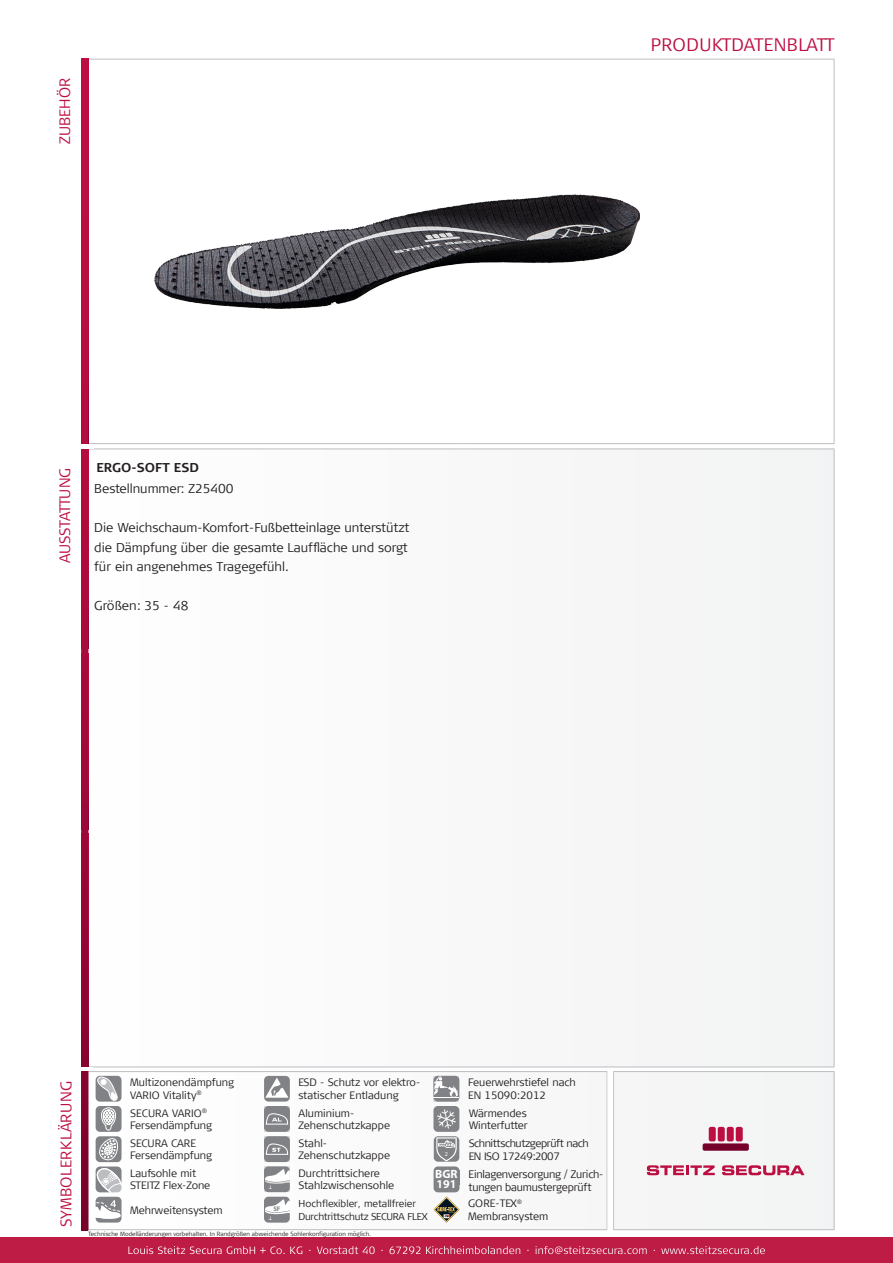
<style>
.page{position:relative;width:893px;height:1263px;background:#fff}
.page>*{position:absolute;margin:0;border:0;box-sizing:border-box;transform-origin:0 0}
.t1{font:300 18px "Signa Column";color:#bc0e41}
.t2{font:300 15.3px "Signa Column";letter-spacing:.02em;color:#bc0e41}
.Absatzformat_1{font:300 15px "Signa Column";letter-spacing:-.02em;color:#bc0e41}
.Absatzformat_1-2{font:300 15px "Signa Column";color:#bc0e41}
.Absatzformat_1-3{font:300 12.75px "Signa Column";color:#231f20}
.Absatzformat_1-4{font:700 12.75px "Signa Column";color:#231f20}
.t3{font:700 12px/10.5px "Myriad Pro";color:#fff}
.t4{font:300 10.8px/13px "Signa Column";letter-spacing:-.02em;color:#231f20}
.t5{font:300 10.65px/12.1px "Signa Column";color:#231f20}
.t6{font:300 10.65px/12.8px "Signa Column";letter-spacing:-.04em;color:#231f20}
.t7{font:300 10.5px "Signa Column";letter-spacing:.02em;color:#fff}
.t8{font:300 9.9px/12.1px "Signa Column";letter-spacing:-.03em;color:#231f20}
.t9{font:700 6.6px "Myriad";color:#808285}
.t10{font:300 6.15px "Signa Column";color:#231f20}
.t11{font:6.15px "Myriad";color:#fff}
.t12{font:300 6px "Signa Column";color:#231f20}
</style>
<div class="page">
<svg style="left:89px;top:449px;width:745px;height:617px"></svg>
<hr style="left:88px;top:59px;width:370px;height:1px;background:#bcbdc0">
<hr style="left:469px;top:59px;width:365px;height:1px;background:#bcbdc0">
<hr style="left:834px;top:59px;width:1px;height:384px;background:#bcbdc0">
<hr style="left:88px;top:443px;width:370px;height:1px;background:#bcbdc0">
<hr style="left:469px;top:443px;width:365px;height:1px;background:#bcbdc0">
<hr style="left:88px;top:448px;width:370px;height:1px;background:#bcbdc0">
<svg style="left:458px;top:443px;width:11px;height:6px"></svg>
<hr style="left:469px;top:448px;width:365px;height:1px;background:#bcbdc0">
<hr style="left:88px;top:1066px;width:370px;height:1px;background:#bcbdc0">
<hr style="left:469px;top:1066px;width:365px;height:1px;background:#bcbdc0">
<svg style="left:834px;top:449px;width:1px;height:29px"></svg>
<hr style="left:834px;top:478px;width:1px;height:588px;background:#bcbdc0">
<img style="left:154px;top:195px;width:486px;height:114px">
<div style="left:0;top:1237px;width:893px;height:26px;background:#be1b45"></div>
<div style="left:85px;top:1072px;width:749px;height:157px;background:#f8f8f9"></div>
<hr style="left:85px;top:1071px;width:522px;height:1px;background:#bcbdc0">
<hr style="left:85px;top:1229px;width:522px;height:1px;background:#bcbdc0">
<hr style="left:613px;top:1071px;width:221px;height:1px;background:#bcbdc0">
<hr style="left:834px;top:1072px;width:1px;height:157px;background:#bcbdc0">
<hr style="left:613px;top:1229px;width:221px;height:1px;background:#bcbdc0">
<hr style="left:613px;top:1071px;width:1px;height:159px;background:#bcbdc0">
<div style="left:96px;top:1106px;width:26px;height:26px;background:#808285;border-radius:4px"></div>
<svg style="left:101px;top:1107px;width:15px;height:23px"></svg>
<div style="left:96px;top:1076px;width:26px;height:25px;background:#808285;border-radius:4px"></div>
<svg style="left:98px;top:1077px;width:20px;height:24px"></svg>
<svg style="left:96px;top:1136px;width:26px;height:26px"></svg>
<svg style="left:96px;top:1137px;width:26px;height:85px"></svg>
<div style="left:264px;top:1106px;width:26px;height:26px;background:#dcdddf"></div>
<div style="left:264px;top:1106px;width:26px;height:26px;background:#808285;border-radius:4px"></div>
<svg style="left:266px;top:1113px;width:22px;height:11px"></svg>
<div style="left:264px;top:1136px;width:26px;height:26px;background:#dcdddf"></div>
<div style="left:264px;top:1136px;width:26px;height:26px;background:#808285;border-radius:4px"></div>
<svg style="left:266px;top:1144px;width:22px;height:10px"></svg>
<svg style="left:433px;top:1099px;width:26px;height:3px"></svg>
<div style="left:433px;top:1076px;width:26px;height:25px;background:#808285;border-radius:4px"></div>
<svg style="left:433px;top:1076px;width:26px;height:22px"></svg>
<div style="left:264px;top:1076px;width:26px;height:25px;background:#808285;border-radius:4px"></div>
<svg style="left:265px;top:1077px;width:23px;height:21px"></svg>
<svg style="left:433px;top:1106px;width:26px;height:116px"></svg>
<svg style="left:264px;top:1166px;width:26px;height:56px"></svg>
<svg style="left:647px;top:1165px;width:68px;height:10px"></svg>
<svg style="left:722px;top:1165px;width:83px;height:10px"></svg>
<div style="left:703px;top:1143px;width:46px;height:8px;background:#75012a;border-radius:2px"></div>
<div style="left:709px;top:1127px;width:7px;height:14px;background:#bc0e41;border-radius:2px"></div>
<div style="left:718px;top:1127px;width:7px;height:14px;background:#bc0e41;border-radius:2px"></div>
<div style="left:727px;top:1127px;width:7px;height:14px;background:#bc0e41;border-radius:2px"></div>
<div style="left:736px;top:1127px;width:7px;height:14px;background:#bc0e41;border-radius:2px"></div>
<svg style="left:607px;top:1071px;width:1px;height:159px"></svg>
<svg style="left:81px;top:59px;width:8px;height:1171px;background:#a3093a"></svg>
<hr style="left:78px;top:1067px;width:15px;height:4px;background:#fff">
<hr style="left:78px;top:444px;width:15px;height:4px;background:#fff">
<p class="Absatzformat_1-2" style="left:57px;top:144px;width:68px;rotate:-90deg">ZUBEHÖR</p>
<p class="Absatzformat_1" style="left:57px;top:563px;width:97px;rotate:-90deg">AUSSTATTUNG</p>
<p class="Absatzformat_1-4" style="left:96px;top:460px;width:104px">ERGO-SOFT ESD</p>
<p class="Absatzformat_1-3" style="left:94px;top:481px;width:141px">Bestellnummer: Z25400</p>
<p class="Absatzformat_1-3" style="left:94px;top:520px;width:317px">Die Weichschaum-Komfort-Fußbetteinlage unterstützt</p>
<p class="Absatzformat_1-3" style="left:94px;top:540px;width:315px">die Dämpfung über die gesamte Lauffläche und sorgt</p>
<p class="Absatzformat_1-3" style="left:94px;top:559px;width:196px">für ein angenehmes Tragegefühl.</p>
<p class="Absatzformat_1-3" style="left:94px;top:598px;width:96px">Größen: 35 - 48</p>
<p class="t1" style="left:651px;top:35px;width:185px">PRODUKTDATENBLATT</p>
<p class="t2" style="left:58px;top:1227px;width:148px;rotate:-90deg">SYMBOLERKLÄRUNG</p>
<p class="t5" style="left:130px;top:1077px;width:106px">Multizonendämpfung<br>VARIO Vitality<sup>®</sup></p>
<p class="t5" style="left:468px;top:1077px;width:109px">Feuerwehrstiefel nach<br>EN 15090:2012</p>
<p class="t5" style="left:469px;top:1107px;width:61px">Wärmendes<br>Winterfutter</p>
<p class="t5" style="left:299px;top:1077px;width:123px">ESD - Schutz vor elektro&shy;statischer Entladung</p>
<p class="t5" style="left:299px;top:1107px;width:93px">Aluminium-<br>Zehenschutzkappe</p>
<p class="t5" style="left:299px;top:1137px;width:93px">Stahl-<br>Zehenschutzkappe</p>
<p class="t5" style="left:299px;top:1167px;width:97px">Durchtrittsichere<br>Stahlzwischensohle</p>
<p class="t8" style="left:299px;top:1198px;width:131px">Hochflexibler, metallfreier<br>Durchtrittschutz SECURA FLEX</p>
<p class="t10" style="left:517px;top:1198px;width:7px">®</p>
<p class="t5" style="left:130px;top:1107px;width:83px">SECURA VARIO<sup>®<br></sup>Fersendämpfung</p>
<p class="t6" style="left:469px;top:1137px;width:122px">Schnittschutzgeprüft nach<br>EN ISO 17249:2007</p>
<p class="t5" style="left:130px;top:1137px;width:83px">SECURA CARE<br>Fersendämpfung</p>
<p class="t11" style="left:445px;top:1151px;width:5px">2</p>
<p class="t5" style="left:130px;top:1167px;width:82px">Laufsohle mit<br>STEITZ Flex-Zone</p>
<p class="t4" style="left:468px;top:1167px;width:137px">Einlagenversorgung / Zurich&shy;tungen baumustergeprüft</p>
<p class="t3" style="left:435px;top:1168px;width:24px">BGR<br>191</p>
<p class="t5" style="left:468px;top:1197px;width:82px">GORE-TEX<br>Membransystem</p>
<p class="t5" style="left:130px;top:1204px;width:94px">Mehrweitensystem</p>
<p class="t9" style="left:273px;top:1205px;width:9px">SF</p>
<p class="t12" style="left:88px;top:1231px;width:284px">Technische Modelländerungen vorbehalten. In Randgrößen abweichende Sohlenkonfiguration möglich.</p>
<p class="t7" style="left:128px;top:1244px;width:639px">Louis Steitz Secura GmbH + Co. KG · Vorstadt 40 · 67292 Kirchheimbolanden · info@steitzsecura.com · www.steitzsecura.de</p>
</div>
